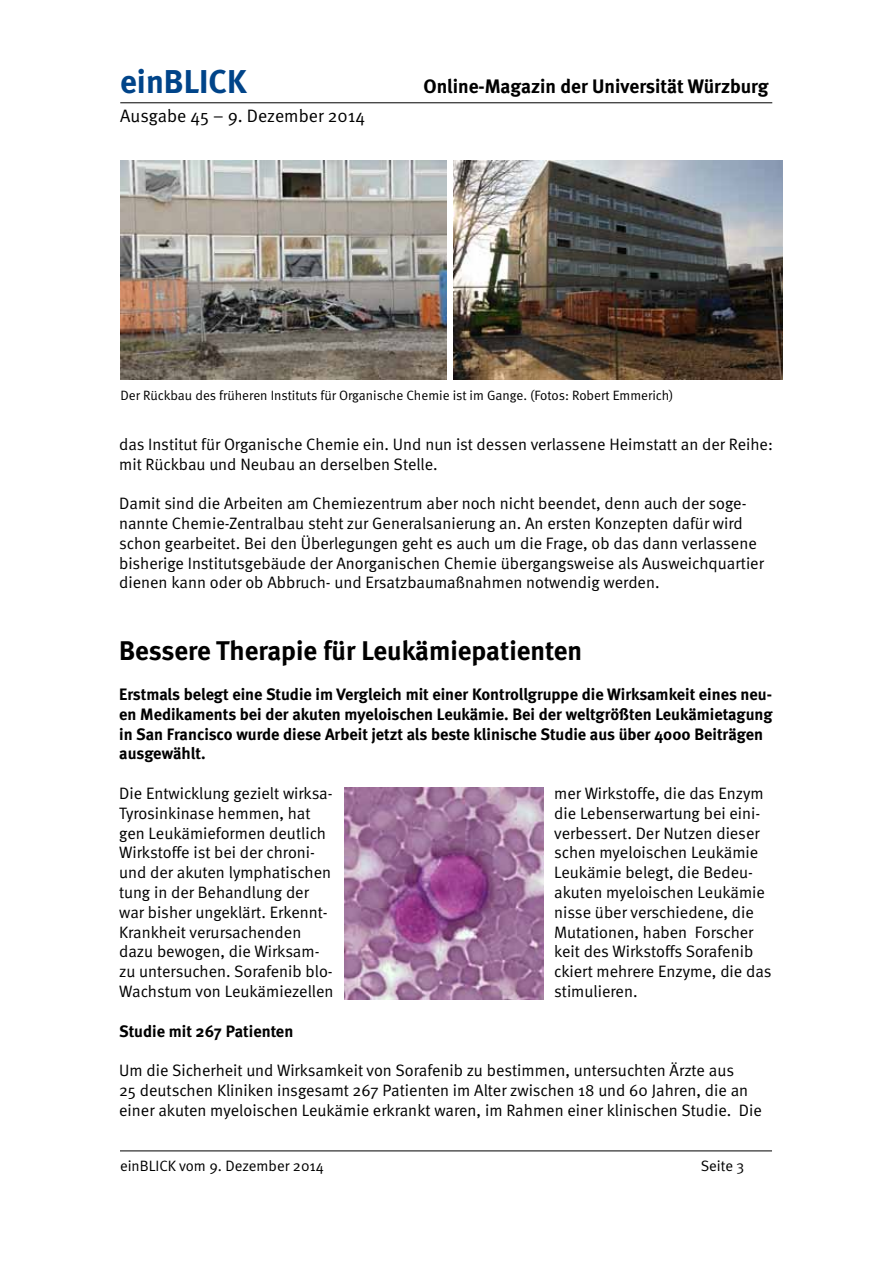
<style>
.page{position:relative;width:893px;height:1263px;background:#fff}
.page>*{position:absolute;margin:0;border:0;box-sizing:border-box;transform-origin:0 0}
.t1{font:700 33px "Meta";color:#004489}
.t2{font:700 27px "Meta";color:#000}
.t3{font:700 19.5px "Meta";color:#000}
.t4{font:18px "Meta Normal";color:#000}
.t5{font:16.5px/19.8px "Meta Normal";color:#000}
.t6{font:700 16.5px/19.8px "Meta";color:#000}
.t7{font:15px "Meta Normal";color:#000}
.t8{font:13.5px "Meta Normal";color:#000}
</style>
<div class="page">
<hr style="left:120px;top:102px;width:652px;height:1px;background:#000">
<hr style="left:120px;top:1150px;width:652px;height:1px;background:#000">
<img style="left:453px;top:161px;width:329px;height:218px">
<img style="left:120px;top:161px;width:327px;height:218px">
<img style="left:344px;top:787px;width:200px;height:212px">
<h1 class="t1" style="left:120px;top:60px;width:128px">einBLICK</h1>
<p class="t3" style="left:423px;top:73px;width:346px">Online-Magazin der Universität Würzburg</p>
<p class="t4" style="left:120px;top:105px;width:246px">Ausgabe 45 – 9. Dezember 2014</p>
<p class="t8" style="left:121px;top:388px;width:554px">Der Rückbau des früheren Instituts für Organische Chemie ist im Gange. (Fotos: Robert Emmerich)</p>
<p class="t5" style="left:119px;top:434px;width:655px">das Institut für Organische Chemie ein. Und nun ist dessen verlassene Heimstatt an der Reihe: mit Rückbau und Neubau an derselben Stelle.</p>
<p class="t5" style="left:119px;top:493px;width:646px">Damit sind die Arbeiten am Chemiezentrum aber noch nicht beendet, denn auch der soge&shy;nannte Chemie-Zentralbau steht zur Generalsanierung an. An ersten Konzepten dafür wird schon gearbeitet. Bei den Überlegungen geht es auch um die Frage, ob das dann verlassene bisherige Institutsgebäude der Anorganischen Chemie übergangsweise als Ausweichquartier dienen kann oder ob Abbruch- und Ersatzbaumaßnahmen notwendig werden.</p>
<h2 class="t2" style="left:119px;top:634px;width:464px">Bessere Therapie für Leukämiepatienten</h2>
<p class="t6" style="left:119px;top:684px;width:655px">Erstmals belegt eine Studie im Vergleich mit einer Kontrollgruppe die Wirksamkeit eines neu&shy;en Medikaments bei der akuten myeloischen Leukämie. Bei der weltgrößten Leukämietagung in San Francisco wurde diese Arbeit jetzt als beste klinische Studie aus über 4000 Beiträgen ausgewählt.</p>
<p class="t5" style="left:119px;top:783px;width:215px">Die Entwicklung gezielt wirksa-</p>
<p class="t5" style="left:554px;top:783px;width:211px">mer Wirkstoffe, die das Enzym</p>
<p class="t5" style="left:119px;top:803px;width:193px">Tyrosinkinase hemmen, hat</p>
<p class="t5" style="left:554px;top:803px;width:208px">die Lebenserwartung bei eini-</p>
<p class="t5" style="left:119px;top:823px;width:208px">gen Leukämieformen deutlich</p>
<p class="t5" style="left:554px;top:823px;width:207px">verbessert. Der Nutzen dieser</p>
<p class="t5" style="left:119px;top:842px;width:197px">Wirkstoffe ist bei der chroni-</p>
<p class="t5" style="left:554px;top:842px;width:206px">schen myeloischen Leukämie</p>
<p class="t5" style="left:119px;top:862px;width:213px">und der akuten lymphatischen</p>
<p class="t5" style="left:554px;top:862px;width:200px">Leukämie belegt, die Bedeu-</p>
<p class="t5" style="left:119px;top:882px;width:191px">tung in der Behandlung der</p>
<p class="t5" style="left:554px;top:882px;width:212px">akuten myeloischen Leukämie</p>
<p class="t5" style="left:119px;top:902px;width:210px">war bisher ungeklärt. Erkennt-</p>
<p class="t5" style="left:554px;top:902px;width:201px">nisse über verschiedene, die</p>
<p class="t5" style="left:119px;top:922px;width:184px">Krankheit verursachenden</p>
<p class="t5" style="left:554px;top:922px;width:201px">Mutationen, haben Forscher</p>
<p class="t5" style="left:119px;top:941px;width:202px">dazu bewogen, die Wirksam-</p>
<p class="t5" style="left:554px;top:941px;width:201px">keit des Wirkstoffs Sorafenib</p>
<p class="t5" style="left:119px;top:961px;width:215px">zu untersuchen. Sorafenib blo-</p>
<p class="t5" style="left:554px;top:961px;width:219px">ckiert mehrere Enzyme, die das</p>
<p class="t5" style="left:119px;top:981px;width:216px">Wachstum von Leukämiezellen</p>
<p class="t5" style="left:554px;top:981px;width:85px">stimulieren.</p>
<p class="t6" style="left:119px;top:1020px;width:176px">Studie mit 267 Patienten</p>
<p class="t5" style="left:119px;top:1060px;width:644px">Um die Sicherheit und Wirksamkeit von Sorafenib zu bestimmen, untersuchten Ärzte aus<br>25 deutschen Kliniken insgesamt 267 Patienten im Alter zwischen 18 und 60 Jahren, die an einer akuten myeloischen Leukämie erkrankt waren, im Rahmen einer klinischen Studie. Die</p>
<p class="t7" style="left:120px;top:1157px;width:205px">einBLICK vom 9. Dezember 2014</p>
<p class="t7" style="left:701px;top:1157px;width:45px">Seite 3</p>
</div>
